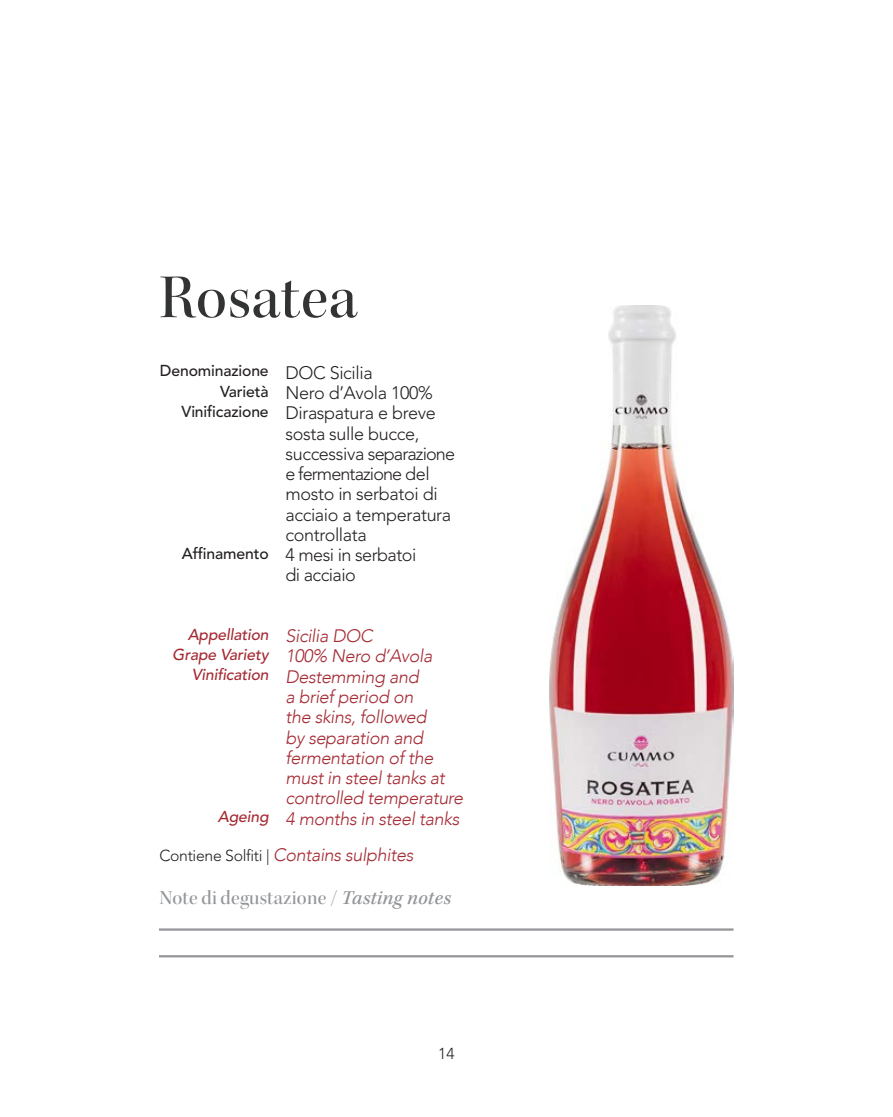
<style>
.page{position:relative;width:893px;height:1117px;background:#fff}
.page>*{position:absolute;margin:0;border:0;box-sizing:border-box;transform-origin:0 0}
.t1{font:63px "Kepler Std Medium Disp";letter-spacing:.015em;color:#313335}
.t2{font:20.25px "Kepler Std Medium Disp";letter-spacing:.01em;color:#939598}
.t3{font:italic 300 18px/20.2px "Avenir";letter-spacing:-.02em;color:#a52a34}
.t4{font:300 18px/20.2px "Avenir";letter-spacing:-.02em;color:#231f20}
.t5{font:500 15.75px "Avenir";letter-spacing:-.01em;color:#231f20}
.t6{font:italic 500 15.75px "Avenir LT Std";letter-spacing:-.01em;color:#a52a34}
.t7{font:300 15.75px "Avenir";color:#231f20}
.s1{font-style:normal;font-size:15.75px;color:#231f20}
.s2{font-family:"Kepler Std";font-weight:500;font-style:italic}
</style>
<div class="page">
<img style="left:550px;top:305px;width:183px;height:580px">
<hr style="left:159px;top:928px;width:574px;height:2px;background:#939598">
<hr style="left:159px;top:954px;width:574px;height:3px;background:#939598">
<p class="t1" style="left:159px;top:262px;width:199px">Rosatea</p>
<p class="t5" style="left:160px;top:359px;width:110px">Denominazione</p>
<p class="t5" style="left:220px;top:379px;width:50px">Varietà</p>
<p class="t5" style="left:182px;top:399px;width:89px">Vinificazione</p>
<p class="t5" style="left:182px;top:541px;width:88px">Affinamento</p>
<p class="t4" style="left:285px;top:363px;width:89px">DOC Sicilia</p>
<p class="t4" style="left:285px;top:383px;width:149px">Nero d’Avola 100%</p>
<p class="t4" style="left:285px;top:403px;width:171px">Diraspatura e breve sosta sulle bucce, successiva separazione e fermentazione del mosto in serbatoi di acciaio a temperatura</p>
<p class="t4" style="left:285px;top:525px;width:83px">controllata</p>
<p class="t4" style="left:285px;top:545px;width:132px">4 mesi in serbatoi</p>
<p class="t4" style="left:285px;top:565px;width:72px">di acciaio</p>
<p class="t6" style="left:188px;top:625px;width:82px">Appellation</p>
<p class="t6" style="left:172px;top:645px;width:98px">Grape Variety</p>
<p class="t6" style="left:192px;top:665px;width:78px">Vinification</p>
<p class="t6" style="left:218px;top:807px;width:52px">Ageing</p>
<p class="t3" style="left:285px;top:625px;width:89px">Sicilia DOC</p>
<p class="t3" style="left:285px;top:646px;width:149px">100% Nero d’Avola</p>
<p class="t3" style="left:285px;top:666px;width:179px">Destemming and<br>a brief period on<br>the skins, followed<br>by separation and fermentation of the must in steel tanks at controlled temperature</p>
<p class="t3" style="left:285px;top:808px;width:175px">4 months in steel tanks</p>
<p class="t3" style="left:159px;top:844px;width:255px"><span class="s1">Contiene Solfiti |</span> Contains sulphites</p>
<p class="t2" style="left:159px;top:885px;width:293px">Note di degustazione / <span class="s2">Tasting notes</span></p>
<p class="t7" style="left:438px;top:1041px;width:18px">14</p>
</div>
